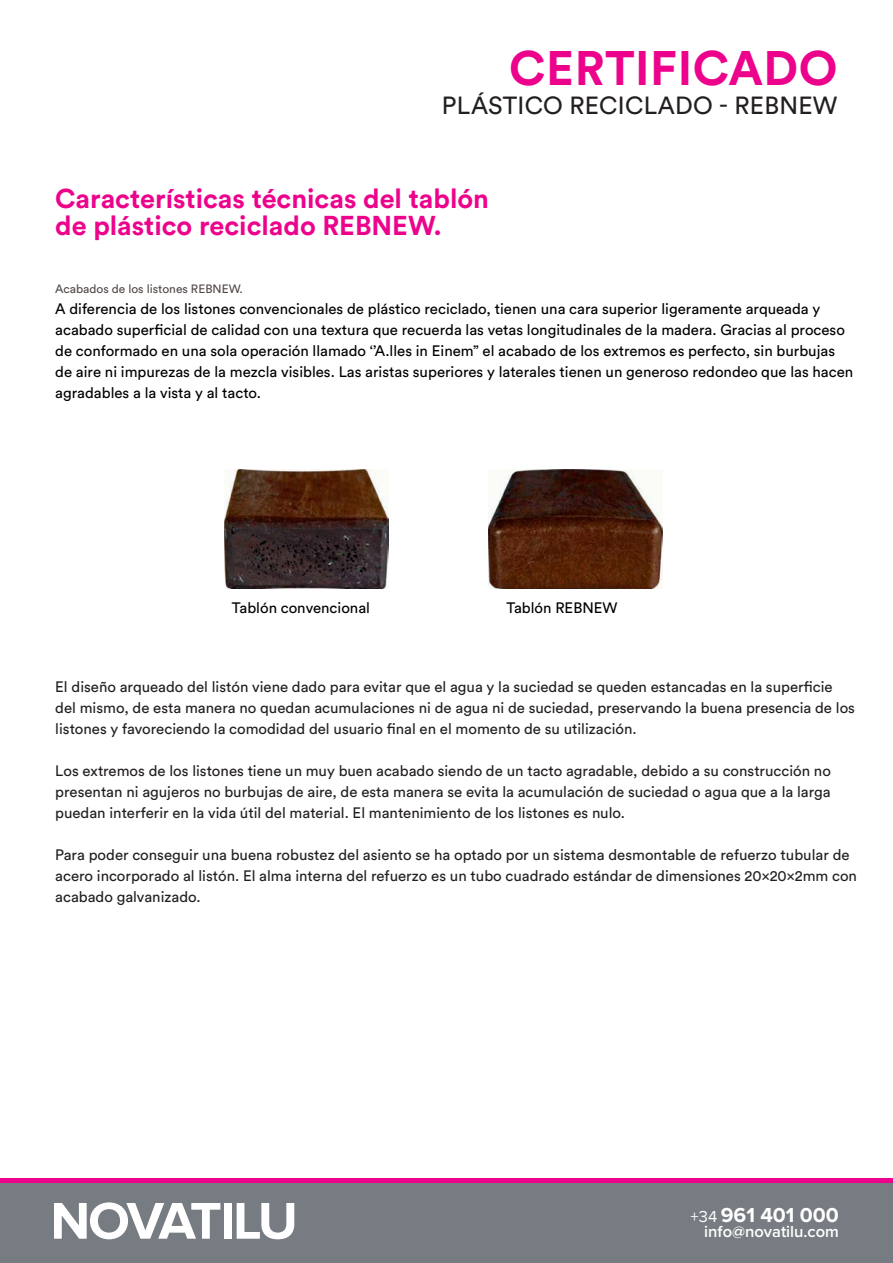
<style>
.page{position:relative;width:893px;height:1263px;background:#fff}
.page>*{position:absolute;margin:0;border:0;box-sizing:border-box;transform-origin:0 0}
.Titulos_apartados{font:700 48px "Circular Std";letter-spacing:.01em;color:#ed028c}
.t1{font:700 27px/27px "Circular Std";color:#ed028c}
.Titulos_apartados-2{font:24.6px "Circular Std";letter-spacing:.01em;color:#231f20}
.t2{font:700 21px "Proxima Nova";color:#fff}
.t3{font:600 16.5px "Proxima Nova";color:#fff}
.t4{font:15px/21px "Circular Std";color:#231f20}
.t5{font:15px/21px "Circular Std";color:#000}
.t6{font:12px "Circular Std";color:#524a47}
.s1{font-weight:400;font-size:16.5px}
</style>
<div class="page">
<div style="left:0;top:1183px;width:893px;height:80px;background:#767c81"></div>
<svg style="left:54px;top:1202px;width:166px;height:37px"></svg>
<div style="left:224px;top:1203px;width:8px;height:36px;background:#fff"></div>
<svg style="left:237px;top:1203px;width:57px;height:36px"></svg>
<div style="left:0;top:1178px;width:893px;height:5px;background:#ed028c"></div>
<img style="left:489px;top:469px;width:174px;height:120px">
<img style="left:224px;top:469px;width:164px;height:120px">
<p class="Titulos_apartados" style="left:509px;top:37px;width:330px">CERTIFICADO</p>
<p class="Titulos_apartados-2" style="left:442px;top:90px;width:397px">PLÁSTICO RECICLADO - REBNEW</p>
<p class="t1" style="left:55px;top:184px;width:435px">Características técnicas del tablón de plástico reciclado REBNEW.</p>
<p class="t6" style="left:55px;top:281px;width:189px">Acabados de los listones REBNEW.</p>
<p class="t5" style="left:55px;top:298px;width:799px">A diferencia de los listones convencionales de plástico reciclado, tienen una cara superior ligeramente arqueada y acabado superficial de calidad con una textura que recuerda las vetas longitudinales de la madera. Gracias al proceso de conformado en una sola operación llamado ‘’A.lles in Einem” el acabado de los extremos es perfecto, sin burbujas de aire ni impurezas de la mezcla visibles. Las aristas superiores y laterales tienen un generoso redondeo que las hacen agradables a la vista y al tacto.</p>
<p class="t5" style="left:232px;top:597px;width:140px">Tablón convencional</p>
<p class="t5" style="left:506px;top:597px;width:113px">Tablón REBNEW</p>
<p class="t4" style="left:55px;top:676px;width:801px">El diseño arqueado del listón viene dado para evitar que el agua y la suciedad se queden estancadas en la superficie del mismo, de esta manera no quedan acumulaciones ni de agua ni de suciedad, preservando la buena presencia de los listones y favoreciendo la comodidad del usuario final en el momento de su utilización.</p>
<p class="t4" style="left:55px;top:760px;width:777px;text-align:justify">Los extremos de los listones tiene un muy buen acabado siendo de un tacto agradable, debido a su construcción no presentan ni agujeros no burbujas de aire, de esta manera se evita la acumulación de suciedad o agua que a la larga puedan interferir en la vida útil del material. El mantenimiento de los listones es nulo.</p>
<p class="t4" style="left:55px;top:844px;width:803px">Para poder conseguir una buena robustez del asiento se ha optado por un sistema desmontable de refuerzo tubular de acero incorporado al listón. El alma interna del refuerzo es un tubo cuadrado estándar de dimensiones 20x20x2mm con acabado galvanizado.</p>
<p class="t2" style="left:691px;top:1202px;width:150px"><span class="s1">+34</span> 961 401 000</p>
<p class="t3" style="left:704px;top:1221px;width:136px">info@novatilu.com</p>
</div>
